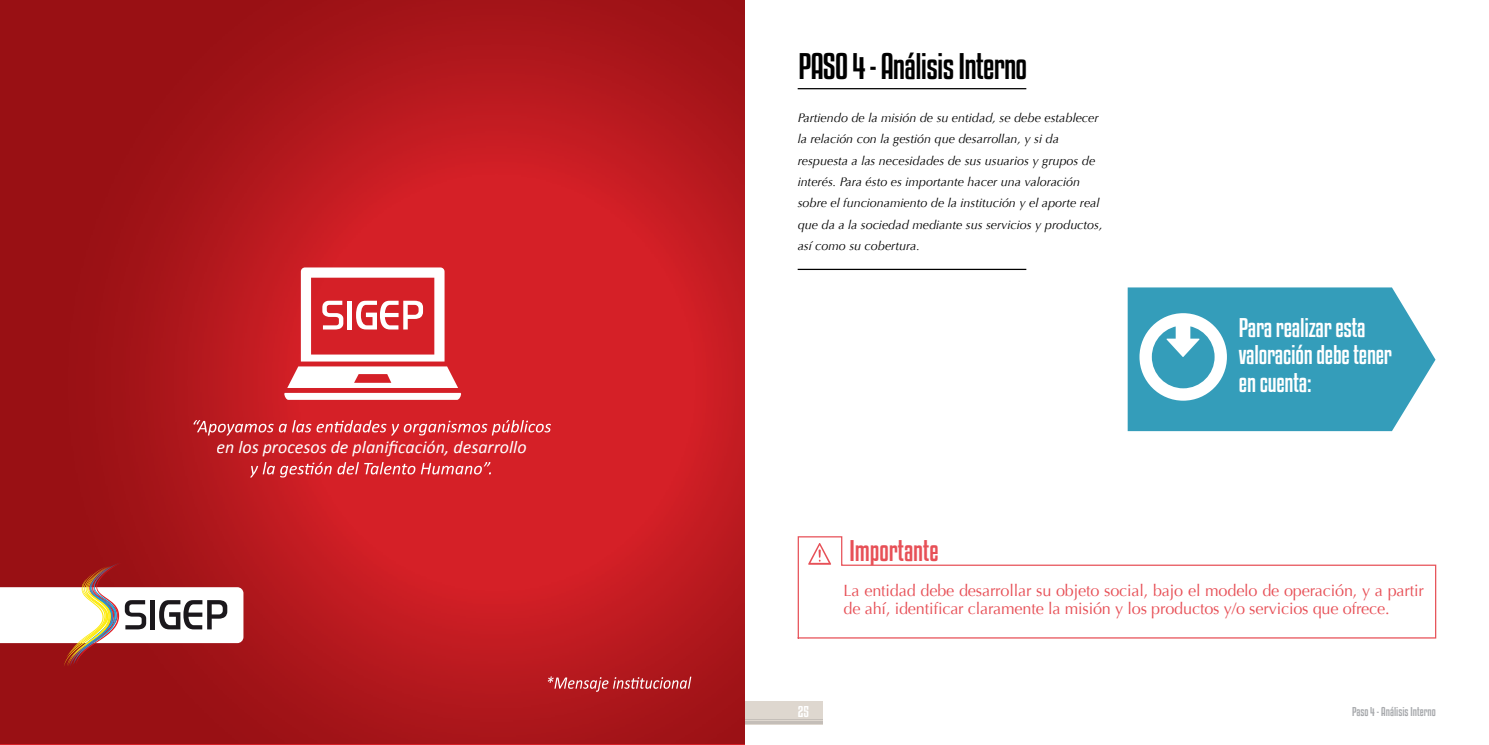
<style>
.page{position:relative;width:1489px;height:745px;background:#fff}
.page>*{position:absolute;margin:0;border:0;box-sizing:border-box;transform-origin:0 0}
.t1{font:32.5px "Kenyan Coffee Rg";letter-spacing:-.025em;color:#000}
.t2{font:26.25px "Kenyan Coffee Rg";color:#e75057}
.t3{font:23.75px/27.5px "Kenyan Coffee Rg";letter-spacing:-.01em;color:#fff}
.t4{font:italic 18px "Calibri";color:#fff}
.t5{font:16.25px/17.5px "Optima";letter-spacing:-.01em;color:#e75057}
.t6{font:13.75px "Kenyan Coffee Rg";color:#fff}
.t7{font:italic 12.5px/21.2px "Optima";color:#000}
.t8{font:11.25px "Kenyan Coffee Rg";color:#a7a9ac}
</style>
<div class="page">
<div style="left:744px;top:701px;width:79px;height:23px;background:#ded7cf"></div>
<hr style="left:744px;top:721px;width:79px;height:3px;background:#c4beb8">
<hr style="left:744px;top:719px;width:79px;height:1px;background:#c4beb8">
<img style="left:0;top:0;width:699px;height:743px">
<img style="left:699px;top:0;width:45px;height:743px">
<svg style="left:193px;top:420px;width:358px;height:15px;background:#d94f54"></svg>
<svg style="left:250px;top:461px;width:241px;height:16px;background:#da4b51"></svg>
<svg style="left:284px;top:267px;width:177px;height:132px"></svg>
<svg style="left:0;top:562px;width:243px;height:104px"></svg>
<svg style="left:547px;top:676px;width:144px;height:15px;background:#c0494d"></svg>
<hr style="left:797px;top:88px;width:229px;height:1px;background:#000">
<hr style="left:797px;top:268px;width:229px;height:2px;background:#000">
<svg style="left:1127px;top:287px;width:308px;height:144px;background:#53acc4"></svg>
<svg style="left:797px;top:536px;width:639px;height:103px"></svg>
<h3 class="t4" style="left:216px;top:436px;width:311px">en los procesos de planificación, desarrollo</h3>
<h1 class="t1" style="left:798px;top:47px;width:230px">PASO 4 - Análisis Interno</h1>
<p class="t7" style="left:797px;top:107px;width:306px">Partiendo de la misión de su entidad, se debe establecer la relación con la gestión que desarrollan, y si da respuesta a las necesidades de sus usuarios y grupos de interés. Para ésto es importante hacer una valoración sobre el funcionamiento de la institución y el aporte real que da a la sociedad mediante sus servicios y productos, así como su cobertura.</p>
<h3 class="t3" style="left:1238px;top:313px;width:154px">Para realizar esta valoración debe tener en cuenta:</h3>
<p class="t6" style="left:797px;top:702px;width:13px">25</p>
<h2 class="t2" style="left:849px;top:534px;width:91px">Importante</h2>
<h3 class="t5" style="left:843px;top:581px;width:582px">La entidad debe desarrollar su objeto social, bajo el modelo de operación, y a partir de ahí, identificar claramente la misión y los productos y/o servicios que ofrece.</h3>
<p class="t8" style="left:1351px;top:704px;width:85px">Paso 4 - Análisis Interno</p>
</div>
